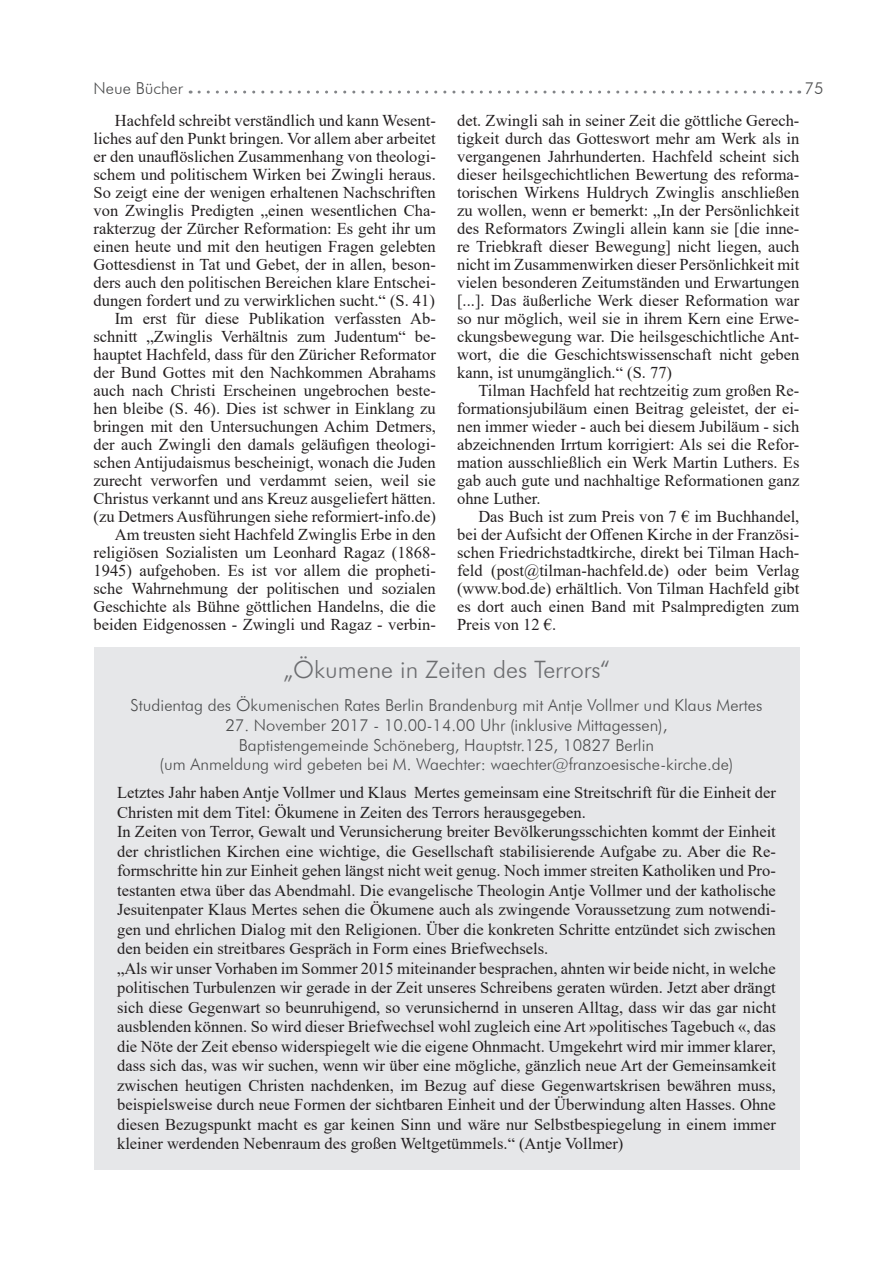
<style>
.page{position:relative;width:893px;height:1263px;background:#fff}
.page>*{position:absolute;margin:0;border:0;box-sizing:border-box;transform-origin:0 0}
.Huki_Head_groß{font:300 24px "Futura BT";color:#6c6d70}
.Huki_normaler_Fliest{font:16.5px/18px "Times New Roman";color:#231f20;text-align:justify}
.Fliestext_Kasten{font:16.5px/19.5px "Times New Roman";color:#231f20;text-align:justify}
.Huki_Head_klein{font:300 16.5px "Futura BT";color:#4b4c4d}
</style>
<div class="page">
<svg style="left:199px;top:91px;width:601px;height:3px"></svg>
<div style="left:94px;top:647px;width:705px;height:522px;background:#e6e7e9"></div>
<p class="Huki_Head_klein" style="left:94px;top:78px;width:91px">Neue Bücher</p>
<p class="Huki_Head_klein" style="left:804px;top:78px;width:21px">75</p>
<p class="Huki_normaler_Fliest" style="left:94px;top:111px;width:344px;text-indent:21px">Hachfeld schreibt verständlich und kann Wesent&shy;liches auf den Punkt bringen. Vor allem aber arbeitet er den unauflöslichen Zusammenhang von theologi&shy;schem und politischem Wirken bei Zwingli heraus.<br>So zeigt eine der wenigen erhaltenen Nachschriften von Zwinglis Predigten „einen wesentlichen Cha&shy;rakterzug der Zürcher Reformation: Es geht ihr um einen heute und mit den heutigen Fragen gelebten Gottesdienst in Tat und Gebet, der in allen, beson&shy;ders auch den politischen Bereichen klare Entschei&shy;dungen fordert und zu verwirklichen sucht.“ (S. 41)</p>
<p class="Huki_normaler_Fliest" style="left:94px;top:309px;width:344px;text-indent:21px">Im erst für diese Publikation verfassten Ab&shy;schnitt „Zwinglis Verhältnis zum Judentum“ be&shy;hauptet Hachfeld, dass für den Züricher Reformator der Bund Gottes mit den Nachkommen Abrahams auch nach Christi Erscheinen ungebrochen beste&shy;hen bleibe (S. 46). Dies ist schwer in Einklang zu bringen mit den Untersuchungen Achim Detmers, der auch Zwingli den damals geläufigen theologi&shy;schen Antijudaismus bescheinigt, wonach die Juden zurecht verworfen und verdammt seien, weil sie Christus verkannt und ans Kreuz ausgeliefert hätten. (zu Detmers Ausführungen siehe reformiert-info.de)</p>
<p class="Huki_normaler_Fliest" style="left:94px;top:525px;width:344px;text-indent:21px">Am treusten sieht Hachfeld Zwinglis Erbe in den religiösen Sozialisten um Leonhard Ragaz (1868- 1945) aufgehoben. Es ist vor allem die propheti&shy;sche Wahrnehmung der politischen und sozialen Geschichte als Bühne göttlichen Handelns, die die beiden Eidgenossen - Zwingli und Ragaz - verbin-</p>
<p class="Huki_normaler_Fliest" style="left:457px;top:111px;width:344px">det. Zwingli sah in seiner Zeit die göttliche Gerech&shy;tigkeit durch das Gotteswort mehr am Werk als in vergangenen Jahrhunderten. Hachfeld scheint sich dieser heilsgechichtlichen Bewertung des reforma&shy;torischen Wirkens Huldrych Zwinglis anschließen zu wollen, wenn er bemerkt: „In der Persönlichkeit des Reformators Zwingli allein kann sie [die inne&shy;re Triebkraft dieser Bewegung] nicht liegen, auch nicht im Zusammenwirken dieser Persönlichkeit mit vielen besonderen Zeitumständen und Erwartungen [...]. Das äußerliche Werk dieser Reformation war so nur möglich, weil sie in ihrem Kern eine Erwe&shy;ckungsbewegung war. Die heilsgeschichtliche Ant&shy;wort, die die Geschichtswissenschaft nicht geben kann, ist unumgänglich.“ (S. 77)</p>
<p class="Huki_normaler_Fliest" style="left:457px;top:381px;width:344px;text-indent:21px">Tilman Hachfeld hat rechtzeitig zum großen Re&shy;formationsjubiläum einen Beitrag geleistet, der ei&shy;nen immer wieder - auch bei diesem Jubiläum - sich abzeichnenden Irrtum korrigiert: Als sei die Refor&shy;mation ausschließlich ein Werk Martin Luthers. Es gab auch gute und nachhaltige Reformationen ganz ohne Luther.</p>
<p class="Huki_normaler_Fliest" style="left:457px;top:507px;width:344px;text-indent:21px">Das Buch ist zum Preis von 7 € im Buchhandel, bei der Aufsicht der Offenen Kirche in der Französi&shy;schen Friedrichstadtkirche, direkt bei Tilman Hach&shy;feld (post@tilman-hachfeld.de) oder beim Verlag (www.bod.de) erhältlich. Von Tilman Hachfeld gibt es dort auch einen Band mit Psalmpredigten zum Preis von 12 €.</p>
<p class="Huki_Head_groß" style="left:283px;top:655px;width:328px">„Ökumene in Zeiten des Terrors“</p>
<p class="Huki_Head_klein" style="left:131px;top:695px;width:633px">Studientag des Ökumenischen Rates Berlin Brandenburg mit Antje Vollmer und Klaus Mertes</p>
<p class="Huki_Head_klein" style="left:225px;top:715px;width:444px">27. November 2017 - 10.00-14.00 Uhr (inklusive Mittagessen),</p>
<p class="Huki_Head_klein" style="left:239px;top:735px;width:417px">Baptistengemeinde Schöneberg, Hauptstr.125, 10827 Berlin</p>
<p class="Huki_Head_klein" style="left:160px;top:754px;width:575px">(um Anmeldung wird gebeten bei M. Waechter: waechter@franzoesische-kirche.de)</p>
<p class="Fliestext_Kasten" style="left:117px;top:783px;width:660px">Letztes Jahr haben Antje Vollmer und Klaus Mertes gemeinsam eine Streitschrift für die Einheit der<br>Christen mit dem Titel: Ökumene in Zeiten des Terrors herausgegeben.</p>
<p class="Fliestext_Kasten" style="left:117px;top:822px;width:660px">In Zeiten von Terror, Gewalt und Verunsicherung breiter Bevölkerungsschichten kommt der Einheit der christlichen Kirchen eine wichtige, die Gesellschaft stabilisierende Aufgabe zu. Aber die Re&shy;formschritte hin zur Einheit gehen längst nicht weit genug. Noch immer streiten Katholiken und Pro&shy;testanten etwa über das Abendmahl. Die evangelische Theologin Antje Vollmer und der katholische Jesuitenpater Klaus Mertes sehen die Ökumene auch als zwingende Voraussetzung zum notwendi&shy;gen und ehrlichen Dialog mit den Religionen. Über die konkreten Schritte entzündet sich zwischen den beiden ein streitbares Gespräch in Form eines Briefwechsels.</p>
<p class="Fliestext_Kasten" style="left:117px;top:958px;width:660px">„Als wir unser Vorhaben im Sommer 2015 miteinander besprachen, ahnten wir beide nicht, in welche politischen Turbulenzen wir gerade in der Zeit unseres Schreibens geraten würden. Jetzt aber drängt sich diese Gegenwart so beunruhigend, so verunsichernd in unseren Alltag, dass wir das gar nicht ausblenden können. So wird dieser Briefwechsel wohl zugleich eine Art »politisches Tagebuch «, das die Nöte der Zeit ebenso widerspiegelt wie die eigene Ohnmacht. Umgekehrt wird mir immer klarer, dass sich das, was wir suchen, wenn wir über eine mögliche, gänzlich neue Art der Gemeinsamkeit zwischen heutigen Christen nachdenken, im Bezug auf diese Gegenwartskrisen bewähren muss, beispielsweise durch neue Formen der sichtbaren Einheit und der Überwindung alten Hasses. Ohne diesen Bezugspunkt macht es gar keinen Sinn und wäre nur Selbstbespiegelung in einem immer kleiner werdenden Nebenraum des großen Weltgetümmels.“ (Antje Vollmer)</p>
</div>
